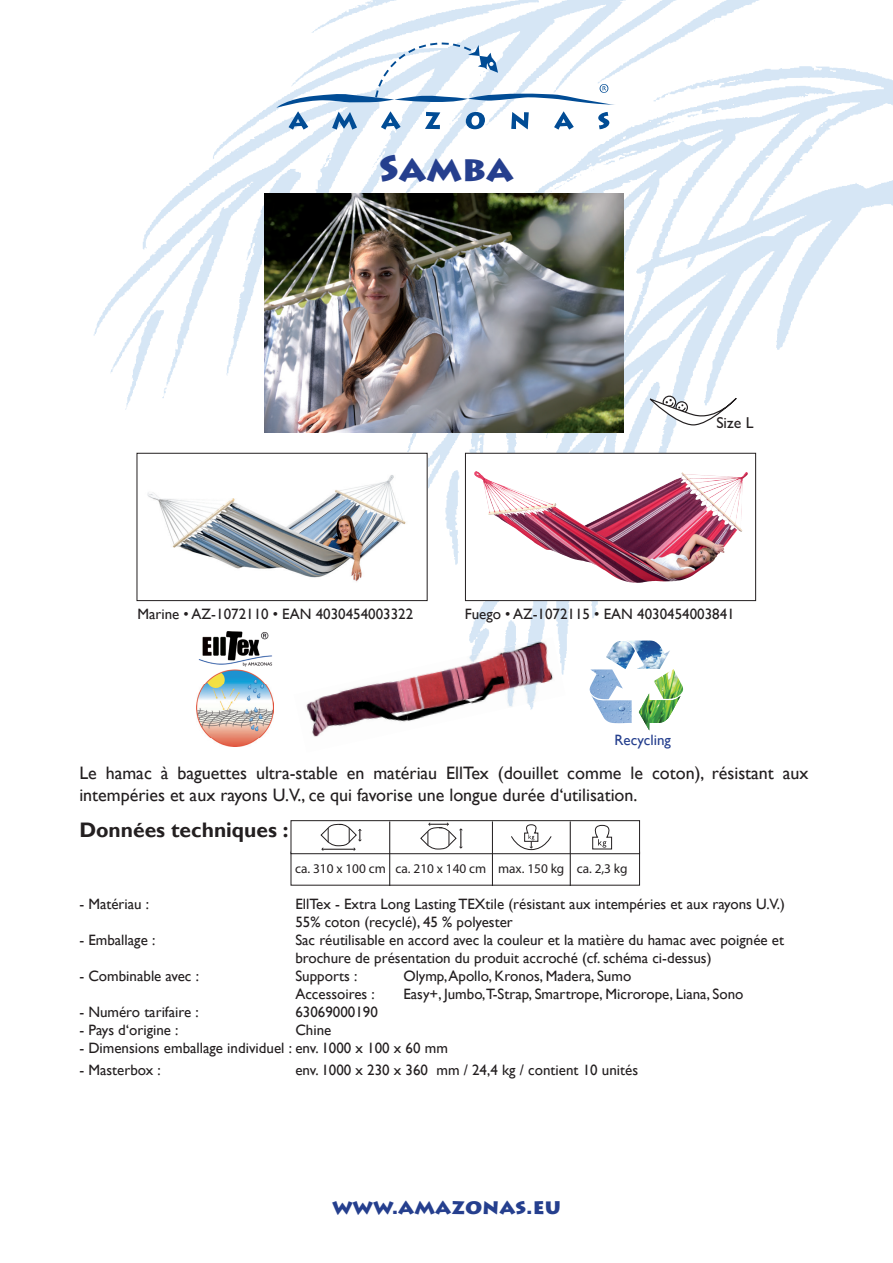
<style>
.page{position:relative;width:893px;height:1263px;background:#fff}
.page>*{position:absolute;margin:0;border:0;box-sizing:border-box;transform-origin:0 0}
.t1{font:900 36px "Lithos Pro";color:#253f8e}
.t2{font:700 21px "Gill Sans";color:#231f20}
.t3{font:900 21px "Lithos Pro";color:#253f8e}
.t4{font:18px/21.6px "Gill Sans";color:#231f20}
.t5{font:15.9px "Gill Sans";color:#231f20}
.t6{font:15px/18px "Gill Sans";color:#231f20}
.t7{font:15px "Gill Sans";color:#253f8e}
.t8{font:13.35px "Myriad Pro";color:#231f20}
</style>
<div class="page">
<img style="left:93px;top:0;width:800px;height:731px">
<svg style="left:276px;top:43px;width:341px;height:87px"></svg>
<div style="left:663px;top:396px;width:13px;height:13px;border:1px solid #231f20;border-radius:50%"></div>
<svg style="left:650px;top:398px;width:87px;height:28px"></svg>
<img style="left:265px;top:194px;width:358px;height:239px">
<img style="left:467px;top:455px;width:287px;height:144px">
<img style="left:474px;top:471px;width:27px;height:49px">
<div style="left:465px;top:453px;width:291px;height:148px;border:1px solid #231f20"></div>
<div style="left:137px;top:453px;width:290px;height:148px;background:#fff"></div>
<img style="left:147px;top:475px;width:259px;height:107px">
<div style="left:137px;top:453px;width:291px;height:148px;border:1px solid #231f20"></div>
<img style="left:294px;top:672px;width:116px;height:65px">
<img style="left:397px;top:649px;width:117px;height:81px">
<img style="left:501px;top:637px;width:65px;height:70px">
<img style="left:606px;top:641px;width:20px;height:28px">
<img style="left:654px;top:669px;width:29px;height:30px">
<img style="left:589px;top:669px;width:34px;height:30px">
<img style="left:626px;top:640px;width:44px;height:29px">
<img style="left:639px;top:693px;width:42px;height:37px">
<img style="left:591px;top:695px;width:41px;height:28px">
<img style="left:197px;top:631px;width:77px;height:115px">
<div style="left:291px;top:820px;width:349px;height:34px;border:1px solid #231f20"></div>
<svg style="left:592px;top:824px;width:21px;height:26px"></svg>
<svg style="left:511px;top:824px;width:41px;height:26px"></svg>
<hr style="left:389px;top:821px;width:1px;height:65px;background:#231f20">
<hr style="left:492px;top:821px;width:1px;height:65px;background:#231f20">
<hr style="left:570px;top:821px;width:1px;height:65px;background:#231f20">
<svg style="left:320px;top:823px;width:42px;height:28px"></svg>
<svg style="left:420px;top:822px;width:43px;height:28px"></svg>
<h1 class="t1" style="left:379px;top:146px;width:136px">SAMBA</h1>
<p class="t5" style="left:716px;top:413px;width:39px">Size L</p>
<p class="t6" style="left:137px;top:605px;width:277px">Marine • AZ-1072110 • EAN 4030454003322</p>
<p class="t6" style="left:465px;top:605px;width:271px">Fuego • AZ-1072115 • EAN 4030454003841</p>
<p class="t7" style="left:615px;top:731px;width:58px">Recycling</p>
<p class="t4" style="left:79px;top:762px;width:731px">Le hamac à baguettes ultra-stable en matériau EllTex (douillet comme le coton), résistant aux intempéries et aux rayons U.V., ce qui favorise une longue durée d‘utilisation.</p>
<h2 class="t2" style="left:79px;top:817px;width:211px">Données techniques :</h2>
<p class="t8" style="left:295px;top:860px;width:334px">ca. 310 x 100 cm ca. 210 x 140 cm max. 150 kg ca. 2,3 kg</p>
<p class="t6" style="left:79px;top:895px;width:71px">- Matériau :</p>
<p class="t6" style="left:295px;top:895px;width:491px">EllTex - Extra Long Lasting TEXtile (résistant aux intempéries et aux rayons U.V.)<br>55% coton (recyclé), 45 % polyester</p>
<p class="t6" style="left:79px;top:931px;width:78px">- Emballage :</p>
<p class="t6" style="left:295px;top:931px;width:490px">Sac réutilisable en accord avec la couleur et la matière du hamac avec poignée et brochure de présentation du produit accroché (cf. schéma ci-dessus)</p>
<p class="t6" style="left:79px;top:967px;width:121px">- Combinable avec :</p>
<p class="t6" style="left:295px;top:967px;width:64px">Supports :</p>
<p class="t6" style="left:403px;top:967px;width:229px">Olymp, Apollo, Kronos, Madera, Sumo</p>
<p class="t6" style="left:295px;top:985px;width:81px">Accessoires :</p>
<p class="t6" style="left:403px;top:985px;width:342px">Easy+, Jumbo,T-Strap, Smartrope, Microrope, Liana, Sono</p>
<p class="t6" style="left:79px;top:1003px;width:121px">- Numéro tarifaire :</p>
<p class="t6" style="left:295px;top:1003px;width:84px">63069000190</p>
<p class="t6" style="left:79px;top:1021px;width:101px">- Pays d‘origine :</p>
<p class="t6" style="left:295px;top:1021px;width:38px">Chine</p>
<p class="t6" style="left:79px;top:1039px;width:370px">- Dimensions emballage individuel : env. 1000 x 100 x 60 mm</p>
<p class="t6" style="left:79px;top:1061px;width:83px">- Masterbox :</p>
<p class="t6" style="left:295px;top:1061px;width:344px">env. 1000 x 230 x 360 mm / 24,4 kg / contient 10 unités</p>
<h2 class="t3" style="left:332px;top:1194px;width:230px">WWW.AMAZONAS.EU</h2>
</div>
